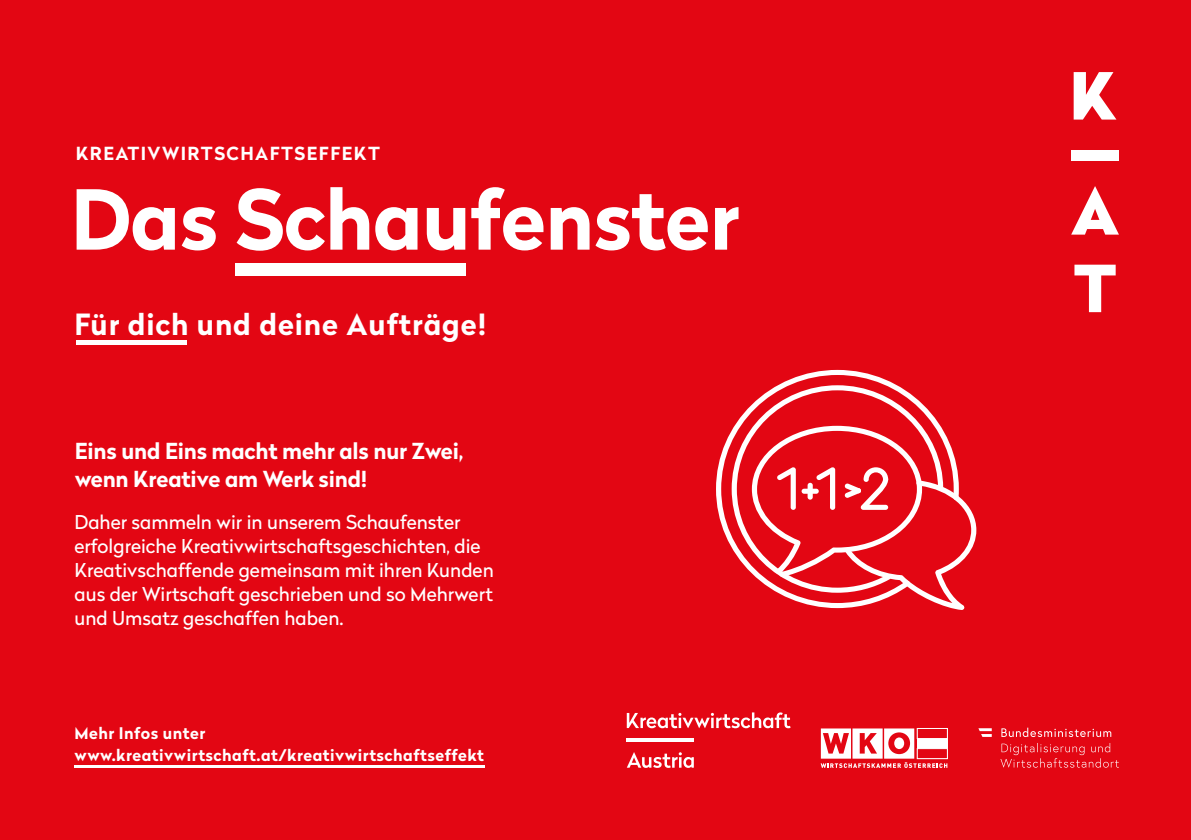
<style>
.page{position:relative;width:1191px;height:840px;background:#fff}
.page>*{position:absolute;margin:0;border:0;box-sizing:border-box;transform-origin:0 0}
.t1{font:700 82.2px "Radikal";letter-spacing:-.01em;color:#fff}
.t2{font:700 29.2px "Radikal";letter-spacing:.03em;color:#fff}
.t3{font:700 22px/28px "Radikal";letter-spacing:-.01em;color:#fff}
.t4{font:19px/24px "Radikal";color:#fff}
.t5{font:700 18px "Radikal";letter-spacing:.08em;color:#fff}
.t6{font:700 16px/22px "Radikal";letter-spacing:.03em;color:#fff}
</style>
<div class="page">
<div style="left:0;top:0;width:1191px;height:839px;background:#e30613"></div>
<svg style="left:716px;top:369px;width:180px;height:177px"></svg>
<svg style="left:731px;top:385px;width:209px;height:189px"></svg>
<svg style="left:752px;top:425px;width:224px;height:184px"></svg>
<hr style="left:74px;top:765px;width:410px;height:2px;background:#fff">
<hr style="left:77px;top:340px;width:110px;height:4px;background:#fff">
<div style="left:235px;top:263px;width:230px;height:13px;background:#fff"></div>
<svg style="left:1071px;top:186px;width:48px;height:48px"></svg>
<svg style="left:1074px;top:264px;width:41px;height:48px"></svg>
<svg style="left:1073px;top:72px;width:43px;height:47px"></svg>
<div style="left:1071px;top:150px;width:48px;height:11px;background:#fff"></div>
<svg style="left:627px;top:712px;width:163px;height:15px"></svg>
<svg style="left:627px;top:752px;width:67px;height:15px"></svg>
<hr style="left:627px;top:738px;width:67px;height:3px;background:#fff">
<svg style="left:1000px;top:743px;width:119px;height:24px"></svg>
<svg style="left:1001px;top:727px;width:110px;height:9px"></svg>
<svg style="left:978px;top:728px;width:13px;height:8px"></svg>
<svg style="left:820px;top:728px;width:127px;height:39px"></svg>
<div style="left:917px;top:727px;width:30px;height:11px;background:#e30613;border:1px solid #fff"></div>
<div style="left:917px;top:747px;width:30px;height:11px;background:#e30613;border:1px solid #fff"></div>
<div style="left:894px;top:737px;width:10px;height:11px;background:#fff;border-radius:50%"></div>
<p class="t5" style="left:76px;top:140px;width:306px">KREATIVWIRTSCHAFTSEFFEKT</p>
<h1 class="t1" style="left:71px;top:159px;width:670px">Das Schaufenster</h1>
<h2 class="t2" style="left:74px;top:302px;width:413px">Für dich und deine Aufträge!</h2>
<p class="t3" style="left:75px;top:436px;width:390px">Eins und Eins macht mehr als nur Zwei, wenn Kreative am Werk sind!</p>
<p class="t4" style="left:74px;top:509px;width:421px">Daher sammeln wir in unserem Schaufenster erfolgreiche Kreativwirtschaftsgeschichten, die Kreativschaffende gemeinsam mit ihren Kunden aus der Wirtschaft geschrieben und so Mehrwert und Umsatz geschaffen haben.</p>
<p class="t6" style="left:75px;top:721px;width:411px">Mehr Infos unter www.kreativwirtschaft.at/kreativwirtschaftseffekt</p>
</div>
